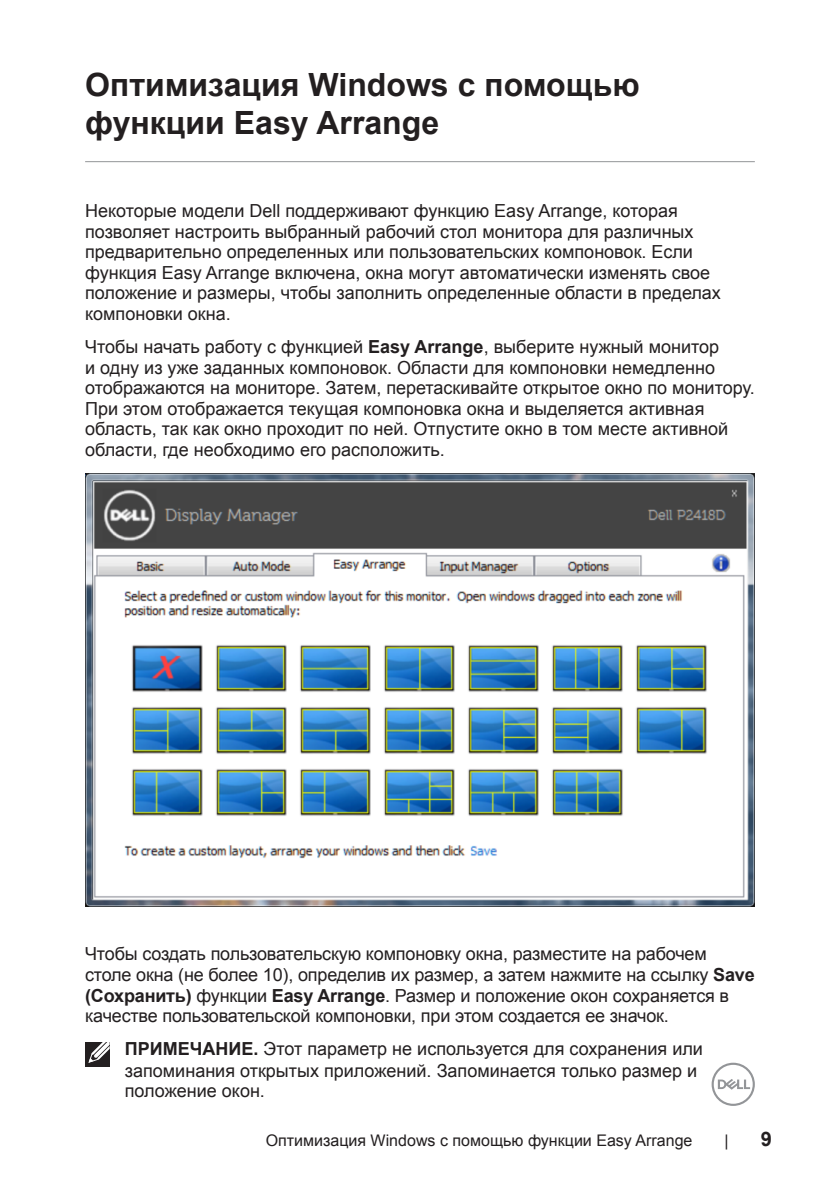
<style>
.page{position:relative;width:840px;height:1191px;background:#fff}
.page>*{position:absolute;margin:0;border:0;box-sizing:border-box;transform-origin:0 0}
.Contents{font:700 32px/38.4px "Arial";color:#231f20}
.t1{font:700 20px "Arial";color:#231f20}
.text{font:18px/20.6px "Arial";color:#231f20}
.t2{font:16px "Arial";color:#231f20}
.s1{font-weight:700}
</style>
<div class="page">
<svg style="left:711px;top:1062px;width:43px;height:44px"></svg>
<hr style="left:85px;top:161px;width:669px;height:1px;background:#939598">
<img style="left:85px;top:473px;width:669px;height:433px">
<div style="left:85px;top:1042px;width:24px;height:24px;background:#231f20"></div>
<svg style="left:88px;top:1042px;width:22px;height:21px"></svg>
<p class="Contents" style="left:85px;top:66px;width:556px">Оптимизация Windows с помощью функции Easy Arrange</p>
<p class="text" style="left:85px;top:201px;width:637px">Некоторые модели Dell поддерживают функцию Easy Arrange, которая позволяет настроить выбранный рабочий стол монитора для различных предварительно определенных или пользовательских компоновок. Если функция Easy Arrange включена, окна могут автоматически изменять свое положение и размеры, чтобы заполнить определенные области в пределах компоновки окна.</p>
<p class="text" style="left:85px;top:336px;width:670px">Чтобы начать работу с функцией <span class="s1">Easy Arrange</span>, выберите нужный монитор<br>и одну из уже заданных компоновок. Области для компоновки немедленно отображаются на мониторе. Затем, перетаскивайте открытое окно по монитору.<br>При этом отображается текущая компоновка окна и выделяется активная область, так как окно проходит по ней. Отпустите окно в том месте активной области, где необходимо его расположить.</p>
<p class="text" style="left:85px;top:944px;width:670px">Чтобы создать пользовательскую компоновку окна, разместите на рабочем столе окна (не более 10), определив их размер, а затем нажмите на ссылку <span class="s1">Save (Сохранить)</span> функции <span class="s1">Easy Arrange</span>. Размер и положение окон сохраняется в качестве пользовательской компоновки, при этом создается ее значок.</p>
<p class="text" style="left:125px;top:1038px;width:579px"><span class="s1">ПРИМЕЧАНИЕ.</span> Этот параметр не используется для сохранения или запоминания открытых приложений. Запоминается только размер и положение окон.</p>
<p class="t2" style="left:265px;top:1129px;width:428px">Оптимизация Windows с помощью функции Easy Arrange</p>
<p class="t2" style="left:724px;top:1129px;width:6px">|</p>
<p class="t1" style="left:760px;top:1125px;width:13px">9</p>
</div>
